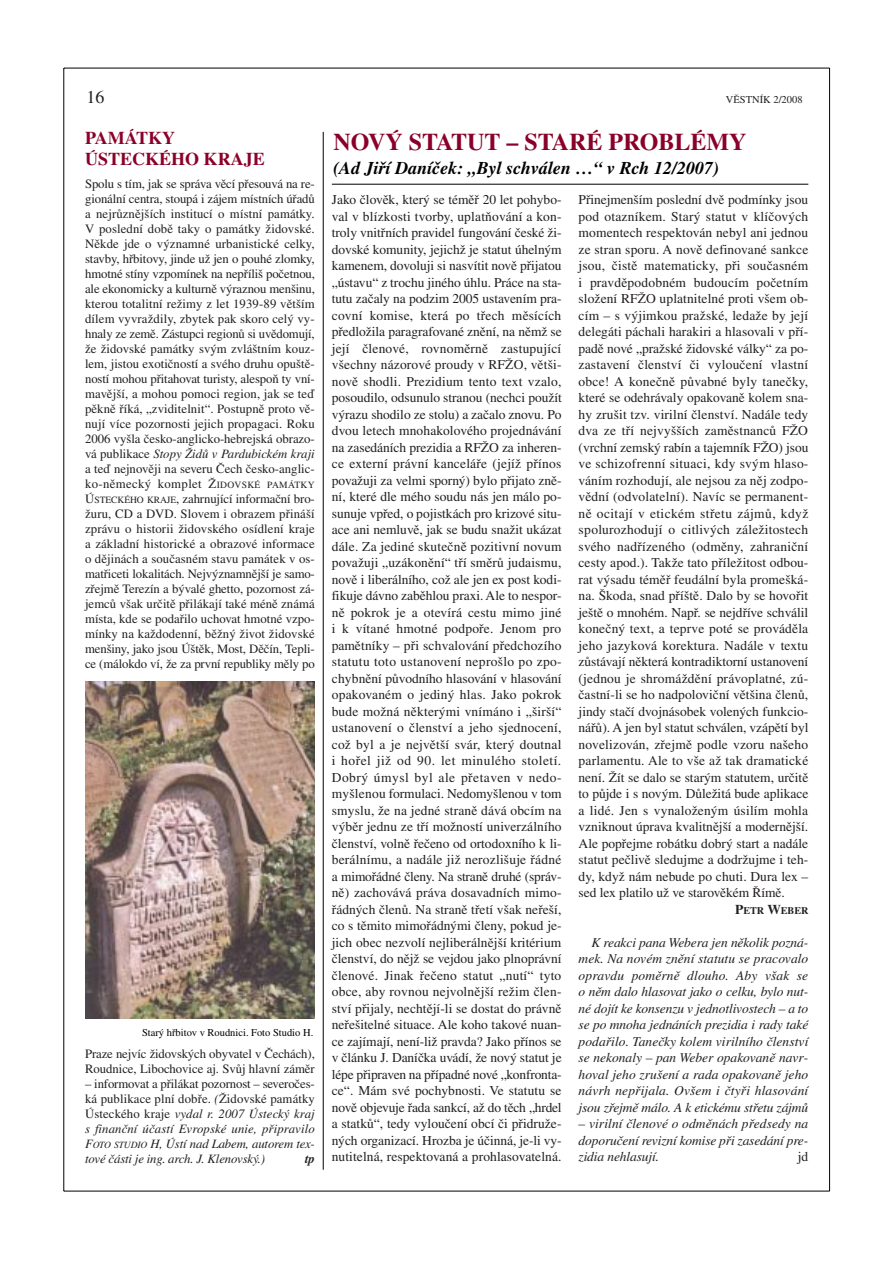
<style>
.page{position:relative;width:893px;height:1262px;background:#fff}
.page>*{position:absolute;margin:0;border:0;box-sizing:border-box;transform-origin:0 0}
.t1{font:700 24px "Times CE";color:#8a002a}
.t2{font:italic 700 18px "Times CE";color:#000}
.t3{font:700 18px/21px "Times CE";color:#8a002a}
.t4{font:18px "Times CE";color:#231f1f}
.t5{font:13.5px/16.5px "Times CE";letter-spacing:.005em;color:#231f1f;text-align:justify}
.t6{font:italic 13.5px/16.5px "Times CE";letter-spacing:-.01em;color:#231f1f;text-align:justify}
.t7{font:12.75px/15px "Times CE";letter-spacing:-.01em;color:#231f1f;text-align:justify}
.t8{font:italic 12.75px/15px "Times CE";letter-spacing:-.01em;color:#231f1f;text-align:justify}
.t9{font:italic 700 12.75px "Times CE";color:#231f1f}
.t10{font:10.5px "Times CE";color:#000}
.t11{font:10.5px "Times CE";color:#231f1f}
.t12{font:700 10.2px "Times CE";color:#231f1f}
.s1{font-style:italic}
.s2{font-size:9.6px}
.s3{font-style:normal}
.s4{font-size:13.5px}
</style>
<div class="page">
<hr style="left:63px;top:68px;width:1px;height:1123px;background:#000">
<hr style="left:64px;top:1190px;width:765px;height:1px;background:#000">
<hr style="left:829px;top:68px;width:1px;height:1123px;background:#000">
<hr style="left:64px;top:68px;width:765px;height:1px;background:#000">
<img style="left:85px;top:682px;width:230px;height:336px">
<hr style="left:332px;top:184px;width:476px;height:1px;background:#000">
<hr style="left:323px;top:132px;width:1px;height:1037px;background:#000">
<h2 class="t4" style="left:87px;top:91px;width:20px">16</h2>
<p class="t11" style="left:726px;top:96px;width:78px">VĚSTNÍK 2/2008</p>
<h2 class="t3" style="left:85px;top:130px;width:181px">PAMÁTKY<br>ÚSTECKÉHO KRAJE</h2>
<p class="t7" style="left:85px;top:177px;width:231px">Spolu s tím, jak se správa věcí přesouvá na re&shy;gionální centra, stoupá i zájem místních úřadů a nejrůznějších institucí o místní památky.<br>V poslední době taky o památky židovské.<br>Někde jde o významné urbanistické celky, stavby, hřbitovy, jinde už jen o pouhé zlomky, hmotné stíny vzpomínek na nepříliš početnou, ale ekonomicky a kulturně výraznou menšinu, kterou totalitní režimy z let 1939-89 větším dílem vyvraždily, zbytek pak skoro celý vy&shy;hnaly ze země. Zástupci regionů si uvědomují, že židovské památky svým zvláštním kouz&shy;lem, jistou exotičností a svého druhu opuště&shy;ností mohou přitahovat turisty, alespoň ty vní&shy;mavější, a mohou pomoci region, jak se teď pěkně říká, „zviditelnit“. Postupně proto vě&shy;nují více pozornosti jejich propagaci. Roku 2006 vyšla česko-anglicko-hebrejská obrazo&shy;vá publikace <span class="s1">Stopy Židů v Pardubickém kraji </span>a teď nejnověji na severu Čech česko-anglic&shy;ko-německý komplet Ž<span class="s2">IDOVSKÉ PAMÁTKY </span>Ú<span class="s2">STECKÉHO KRAJE</span>, zahrnující informační bro&shy;žuru, CD a DVD. Slovem i obrazem přináší zprávu o historii židovského osídlení kraje a základní historické a obrazové informace o dějinách a současném stavu památek v os&shy;matřiceti lokalitách. Nejvýznamnější je samo&shy;zřejmě Terezín a bývalé ghetto, pozornost zá&shy;jemců však určitě přilákají také méně známá místa, kde se podařilo uchovat hmotné vzpo&shy;mínky na každodenní, běžný život židovské menšiny, jako jsou Úštěk, Most, Děčín, Tepli&shy;ce (málokdo ví, že za první republiky měly po</p>
<p class="t10" style="left:142px;top:1028px;width:173px">Starý hřbitov v Roudnici. Foto Studio H.</p>
<p class="t7" style="left:85px;top:1047px;width:231px">Praze nejvíc židovských obyvatel v Čechách),<br>Roudnice, Libochovice aj. Svůj hlavní záměr</p>
<p class="t8" style="left:85px;top:1077px;width:231px"><span class="s3">– informovat a přilákat pozornost – severočes&shy;ká publikace plní dobře.</span> (<span class="s3">Židovské památky Ústeckého kraje</span> vydal r. 2007 Ústecký kraj s finanční účastí Evropské unie, připravilo F<span class="s2">OTO STUDIO</span> H, Ústí nad Labem, autorem tex&shy;tové části je ing. arch. J. Klenovský.)</p>
<p class="t9" style="left:305px;top:1154px;width:11px">tp</p>
<h1 class="t1" style="left:333px;top:133px;width:414px">NOVÝ STATUT – STARÉ PROBLÉMY</h1>
<h2 class="t2" style="left:333px;top:161px;width:387px">(Ad Jiří Daníček: „Byl schválen …“ v Rch 12/2007)</h2>
<p class="t5" style="left:332px;top:193px;width:231px">Jako člověk, který se téměř 20 let pohybo&shy;val v blízkosti tvorby, uplatňování a kon&shy;troly vnitřních pravidel fungování české ži&shy;dovské komunity, jejichž je statut úhelným kamenem, dovoluji si nasvítit nově přijatou „ústavu“ z trochu jiného úhlu. Práce na sta&shy;tutu začaly na podzim 2005 ustavením pra&shy;covní komise, která po třech měsících předložila paragrafované znění, na němž se její členové, rovnoměrně zastupující všechny názorové proudy v RFŽO, větši&shy;nově shodli. Prezidium tento text vzalo, posoudilo, odsunulo stranou (nechci použít výrazu shodilo ze stolu) a začalo znovu. Po dvou letech mnohakolového projednávání na zasedáních prezidia a RFŽO za inheren&shy;ce externí právní kanceláře (jejíž přínos považuji za velmi sporný) bylo přijato zně&shy;ní, které dle mého soudu nás jen málo po&shy;sunuje vpřed, o pojistkách pro krizové situ&shy;ace ani nemluvě, jak se budu snažit ukázat dále. Za jediné skutečně pozitivní novum považuji „uzákonění“ tří směrů judaismu, nově i liberálního, což ale jen ex post kodi&shy;fikuje dávno zaběhlou praxi. Ale to nespor&shy;ně pokrok je a otevírá cestu mimo jiné i k vítané hmotné podpoře. Jenom pro pamětníky – při schvalování předchozího statutu toto ustanovení neprošlo po zpo&shy;chybnění původního hlasování v hlasování opakovaném o jediný hlas. Jako pokrok bude možná některými vnímáno i „širší“ ustanovení o členství a jeho sjednocení, což byl a je největší svár, který doutnal i hořel již od 90. let minulého století.<br>Dobrý úmysl byl ale přetaven v nedo&shy;myšlenou formulaci. Nedomyšlenou v tom smyslu, že na jedné straně dává obcím na výběr jednu ze tří možností univerzálního členství, volně řečeno od ortodoxního k li&shy;berálnímu, a nadále již nerozlišuje řádné a mimořádné členy. Na straně druhé (správ&shy;ně) zachovává práva dosavadních mimo&shy;řádných členů. Na straně třetí však neřeší, co s těmito mimořádnými členy, pokud je&shy;jich obec nezvolí nejliberálnější kritérium členství, do nějž se vejdou jako plnoprávní členové. Jinak řečeno statut „nutí“ tyto obce, aby rovnou nejvolnější režim člen&shy;ství přijaly, nechtějí-li se dostat do právně neřešitelné situace. Ale koho takové nuan&shy;ce zajímají, není-liž pravda? Jako přínos se v článku J. Daníčka uvádí, že nový statut je lépe připraven na případné nové „konfronta&shy;ce“. Mám své pochybnosti. Ve statutu se nově objevuje řada sankcí, až do těch „hrdel a statků“, tedy vyloučení obcí či přidruže&shy;ných organizací. Hrozba je účinná, je-li vy&shy;nutitelná, respektovaná a prohlasovatelná.</p>
<p class="t5" style="left:578px;top:193px;width:231px">Přinejmenším poslední dvě podmínky jsou pod otazníkem. Starý statut v klíčových momentech respektován nebyl ani jednou ze stran sporu. A nově definované sankce jsou, čistě matematicky, při současném i pravděpodobném budoucím početním složení RFŽO uplatnitelné proti všem ob&shy;cím – s výjimkou pražské, ledaže by její delegáti páchali harakiri a hlasovali v pří&shy;padě nové „pražské židovské války“ za po&shy;zastavení členství či vyloučení vlastní obce! A konečně půvabné byly tanečky, které se odehrávaly opakovaně kolem sna&shy;hy zrušit tzv. virilní členství. Nadále tedy dva ze tří nejvyšších zaměstnanců FŽO (vrchní zemský rabín a tajemník FŽO) jsou ve schizofrenní situaci, kdy svým hlaso&shy;váním rozhodují, ale nejsou za něj zodpo&shy;vědní (odvolatelní). Navíc se permanent&shy;ně ocitají v etickém střetu zájmů, když spolurozhodují o citlivých záležitostech svého nadřízeného (odměny, zahraniční cesty apod.). Takže tato příležitost odbou&shy;rat výsadu téměř feudální byla promešká&shy;na. Škoda, snad příště. Dalo by se hovořit ještě o mnohém. Např. se nejdříve schválil konečný text, a teprve poté se prováděla jeho jazyková korektura. Nadále v textu zůstávají některá kontradiktorní ustanovení (jednou je shromáždění právoplatné, zú&shy;častní-li se ho nadpoloviční většina členů, jindy stačí dvojnásobek volených funkcio&shy;nářů). A jen byl statut schválen, vzápětí byl novelizován, zřejmě podle vzoru našeho parlamentu. Ale to vše až tak dramatické není. Žít se dalo se starým statutem, určitě to půjde i s novým. Důležitá bude aplikace a lidé. Jen s vynaloženým úsilím mohla vzniknout úprava kvalitnější a modernější.<br>Ale popřejme robátku dobrý start a nadále statut pečlivě sledujme a dodržujme i teh&shy;dy, když nám nebude po chuti. Dura lex – sed lex platilo už ve starověkém Římě.</p>
<p class="t12" style="left:735px;top:906px;width:75px"><span class="s4">P</span>ETR <span class="s4">W</span>EBER</p>
<p class="t6" style="left:578px;top:935px;width:231px;text-indent:13px">K reakci pana Webera jen několik pozná&shy;mek. Na novém znění statutu se pracovalo opravdu poměrně dlouho. Aby však se o něm dalo hlasovat jako o celku, bylo nut&shy;né dojít ke konsenzu v jednotlivostech – a to se po mnoha jednáních prezidia i rady také podařilo. Tanečky kolem virilního členství se nekonaly – pan Weber opakovaně navr&shy;hoval jeho zrušení a rada opakovaně jeho návrh nepřijala. Ovšem i čtyři hlasování jsou zřejmě málo. A k etickému střetu zájmů</p>
<p class="t6" style="left:578px;top:1116px;width:231px">– virilní členové o odměnách předsedy na doporučení revizní komise při zasedání pre&shy;zidia nehlasují.</p>
<p class="t5" style="left:798px;top:1150px;width:12px">jd</p>
</div>
